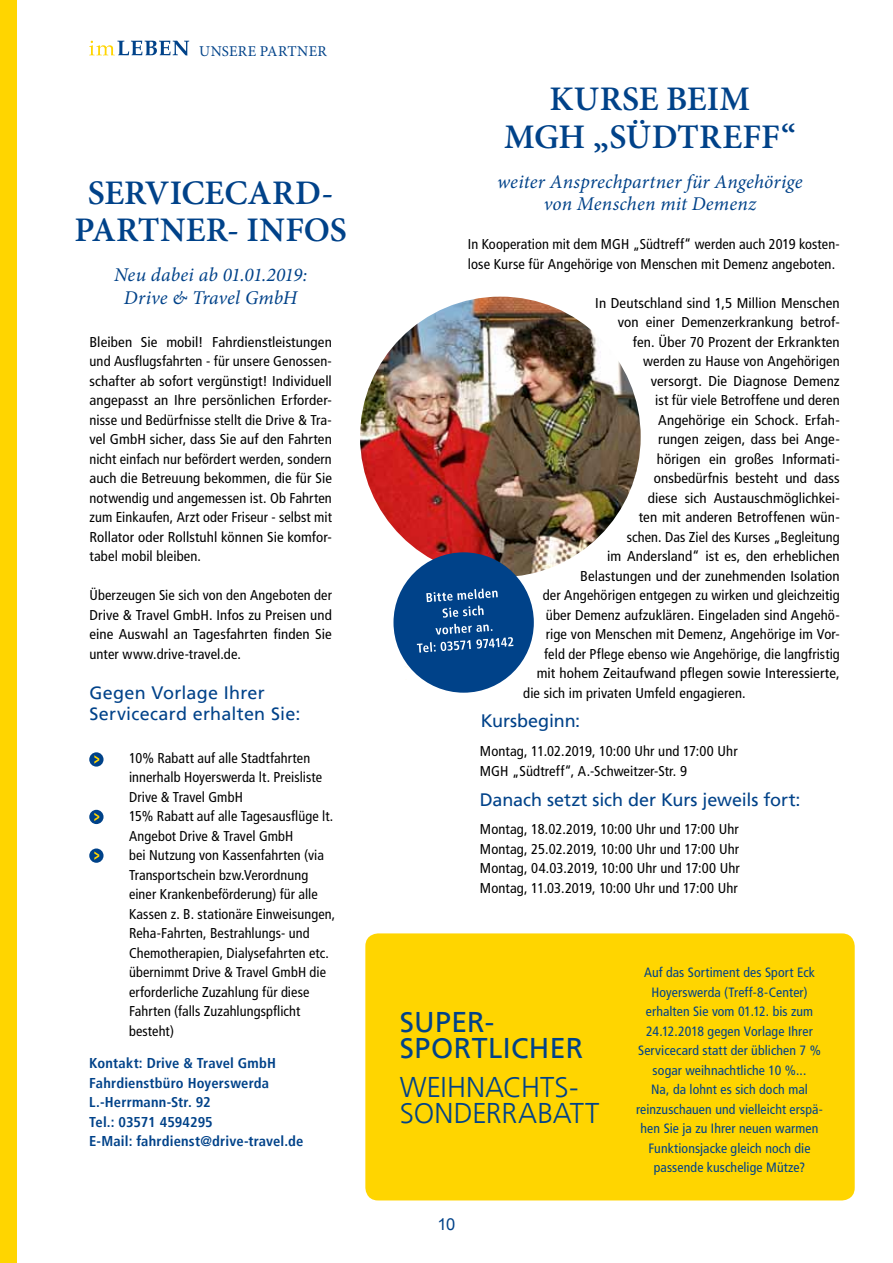
<style>
.page{position:relative;width:893px;height:1263px;background:#fff}
.page>*{position:absolute;margin:0;border:0;box-sizing:border-box;transform-origin:0 0}
.t1{font:600 34.5px/37.5px "Minion Pro";color:#004289;text-align:center}
.t2{font:300 28.5px/25.5px "Frutiger LT";color:#004289}
.t3{font:28.5px/25.5px "Frutiger LT";letter-spacing:.015em;color:#004289}
.t4{font:italic 19.5px/22.5px "Minion Pro";letter-spacing:.005em;color:#004289;text-align:center}
.t5{font:18px "Frutiger LT";letter-spacing:-.01em;color:#004289}
.t6{font:18px/21px "Frutiger LT";letter-spacing:.01em;color:#004289}
.t7{font:16.5px "Arial";color:#004289}
.t8{font:15px "Minion Pro";letter-spacing:.02em;color:#004289}
.t9{font:condensed 14.25px/19.5px "Frutiger LT";letter-spacing:.005em;color:#000}
.t10{font:condensed 14.25px/19.5px "Frutiger LT";letter-spacing:.005em;color:#000;text-align:justify;scale:1.05 1}
.t11{font:700 condensed 14.25px/19.5px "Frutiger LT";letter-spacing:.01em;color:#004289}
.t12{font:condensed 13.5px/19.5px "Frutiger LT";letter-spacing:.01em;color:#004289;text-align:center}
</style>
<div class="page">
<div style="left:365px;top:933px;width:490px;height:267px;background:#ffd500;border-radius:13px"></div>
<svg style="left:89px;top:752px;width:15px;height:15px"></svg>
<svg style="left:94px;top:755px;width:5px;height:9px"></svg>
<div style="left:89px;top:810px;width:15px;height:14px;background:#004289;border-radius:50%"></div>
<svg style="left:94px;top:813px;width:5px;height:8px"></svg>
<svg style="left:89px;top:848px;width:15px;height:15px"></svg>
<svg style="left:94px;top:851px;width:5px;height:9px"></svg>
<img style="left:360px;top:297px;width:281px;height:280px;border-radius:140px">
<div style="left:393px;top:552px;width:141px;height:141px;background:#004289;border-radius:50%"></div>
<svg style="left:417px;top:624px;width:96px;height:29px"></svg>
<svg style="left:426px;top:589px;width:72px;height:29px"></svg>
<div style="left:0;top:0;width:17px;height:1263px;background:#ffd500"></div>
<svg style="left:89px;top:41px;width:100px;height:15px"></svg>
<p class="t8" style="left:199px;top:41px;width:129px">UNSERE PARTNER</p>
<h1 class="t1" style="left:88px;top:174px;width:247px">SERVICECARD-</h1>
<h1 class="t1" style="left:75px;top:211px;width:274px">PARTNER- INFOS</h1>
<h3 class="t4" style="left:114px;top:264px;width:195px">Neu dabei ab 01.01.2019:<br>Drive &amp; Travel GmbH</h3>
<p class="t10" style="left:90px;top:332px;width:232px">Bleiben Sie mobil! Fahrdienstleistungen und Ausflugsfahrten - für unsere Genossen&shy;schafter ab sofort vergünstigt! Individuell angepasst an Ihre persönlichen Erforder&shy;nisse und Bedürfnisse stellt die Drive &amp; Tra&shy;vel GmbH sicher, dass Sie auf den Fahrten nicht einfach nur befördert werden, sondern auch die Betreuung bekommen, die für Sie notwendig und angemessen ist. Ob Fahrten zum Einkaufen, Arzt oder Friseur - selbst mit Rollator oder Rollstuhl können Sie komfor&shy;tabel mobil bleiben.</p>
<p class="t9" style="left:90px;top:585px;width:244px;text-align:justify">Überzeugen Sie sich von den Angeboten der Drive &amp; Travel GmbH. Infos zu Preisen und eine Auswahl an Tagesfahrten finden Sie unter www.drive-travel.de.</p>
<p class="t6" style="left:90px;top:682px;width:212px">Gegen Vorlage Ihrer<br>Servicecard erhalten Sie:</p>
<h1 class="t1" style="left:504px;top:80px;width:293px">KURSE BEIM<br>MGH „SÜDTREFF“</h1>
<h3 class="t4" style="left:497px;top:170px;width:307px">weiter Ansprechpartner für Angehörige</h3>
<h3 class="t4" style="left:544px;top:193px;width:214px">von Menschen mit Demenz</h3>
<p class="t9" style="left:468px;top:234px;width:374px">In Kooperation mit dem MGH „Südtreff“ werden auch 2019 kosten&shy;lose Kurse für Angehörige von Menschen mit Demenz angeboten.</p>
<p class="t10" style="left:595px;top:293px;width:234px">In Deutschland sind 1,5 Million Menschen</p>
<p class="t10" style="left:618px;top:312px;width:213px">von einer Demenzerkrankung betrof-</p>
<p class="t10" style="left:633px;top:332px;width:199px">fen. Über 70 Prozent der Erkrankten</p>
<p class="t9" style="left:643px;top:351px;width:198px">werden zu Hause von Angehörigen</p>
<p class="t10" style="left:651px;top:371px;width:182px">versorgt. Die Diagnose Demenz</p>
<p class="t9" style="left:655px;top:390px;width:186px">ist für viele Betroffene und deren</p>
<p class="t10" style="left:658px;top:410px;width:174px">Angehörige ein Schock. Erfah-</p>
<p class="t10" style="left:658px;top:429px;width:174px">rungen zeigen, dass bei Ange-</p>
<p class="t10" style="left:657px;top:449px;width:176px">hörigen ein großes Informati-</p>
<p class="t10" style="left:654px;top:468px;width:179px">onsbedürfnis besteht und dass</p>
<p class="t10" style="left:648px;top:488px;width:184px">diese sich Austauschmöglichkei-</p>
<p class="t10" style="left:639px;top:507px;width:193px">ten mit anderen Betroffenen wün-</p>
<p class="t9" style="left:627px;top:527px;width:215px">schen. Das Ziel des Kurses „Begleitung</p>
<p class="t10" style="left:607px;top:546px;width:223px">im Andersland“ ist es, den erheblichen</p>
<p class="t10" style="left:580px;top:566px;width:249px">Belastungen und der zunehmenden Isolation</p>
<p class="t9" style="left:543px;top:585px;width:298px">der Angehörigen entgegen zu wirken und gleichzeitig</p>
<p class="t9" style="left:546px;top:605px;width:296px">über Demenz aufzuklären. Eingeladen sind Angehö-</p>
<p class="t9" style="left:546px;top:624px;width:296px">rige von Menschen mit Demenz, Angehörige im Vor-</p>
<p class="t9" style="left:544px;top:644px;width:297px">feld der Pflege ebenso wie Angehörige, die langfristig</p>
<p class="t10" style="left:537px;top:663px;width:290px">mit hohem Zeitaufwand pflegen sowie Interessierte,</p>
<p class="t9" style="left:523px;top:683px;width:224px">die sich im privaten Umfeld engagieren.</p>
<p class="t5" style="left:481px;top:711px;width:101px">Kursbeginn:</p>
<p class="t9" style="left:129px;top:748px;width:208px">10% Rabatt auf alle Stadtfahrten innerhalb Hoyerswerda lt. Preisliste<br>Drive &amp; Travel GmbH<br>15% Rabatt auf alle Tagesausflüge lt.<br>Angebot Drive &amp; Travel GmbH<br>bei Nutzung von Kassenfahrten (via<br>Transportschein bzw.Verordnung einer Krankenbeförderung) für alle<br>Kassen z. B. stationäre Einweisungen,<br>Reha-Fahrten, Bestrahlungs- und<br>Chemotherapien, Dialysefahrten etc. übernimmt Drive &amp; Travel GmbH die erforderliche Zuzahlung für diese<br>Fahrten (falls Zuzahlungspflicht besteht)</p>
<p class="t9" style="left:480px;top:741px;width:259px">Montag, 11.02.2019, 10:00 Uhr und 17:00 Uhr<br>MGH „Südtreff“, A.-Schweitzer-Str. 9</p>
<p class="t5" style="left:480px;top:789px;width:322px">Danach setzt sich der Kurs jeweils fort:</p>
<p class="t9" style="left:480px;top:819px;width:261px;text-align:justify">Montag, 18.02.2019, 10:00 Uhr und 17:00 Uhr Montag, 25.02.2019, 10:00 Uhr und 17:00 Uhr Montag, 04.03.2019, 10:00 Uhr und 17:00 Uhr Montag, 11.03.2019, 10:00 Uhr und 17:00 Uhr</p>
<p class="t12" style="left:636px;top:963px;width:188px">Auf das Sortiment des Sport Eck<br>Hoyerswerda (Treff-8-Center) erhalten Sie vom 01.12. bis zum<br>24.12.2018 gegen Vorlage Ihrer<br>Servicecard statt der üblichen 7 % sogar weihnachtliche 10 %...<br>Na, da lohnt es sich doch mal reinzuschauen und vielleicht erspä&shy;hen Sie ja zu Ihrer neuen warmen<br>Funktionsjacke gleich noch die passende kuschelige Mütze?</p>
<h2 class="t3" style="left:400px;top:1010px;width:185px">SUPER-<br>SPORTLICHER</h2>
<p class="t11" style="left:89px;top:1053px;width:216px">Kontakt: Drive &amp; Travel GmbH<br>Fahrdienstbüro Hoyerswerda<br>L.-Herrmann-Str. 92<br>Tel.: 03571 4594295<br>E-Mail: fahrdienst@drive-travel.de</p>
<h2 class="t2" style="left:400px;top:1075px;width:201px">WEIHNACHTS-<br>SONDERRABATT</h2>
<p class="t7" style="left:438px;top:1214px;width:19px">10</p>
</div>
